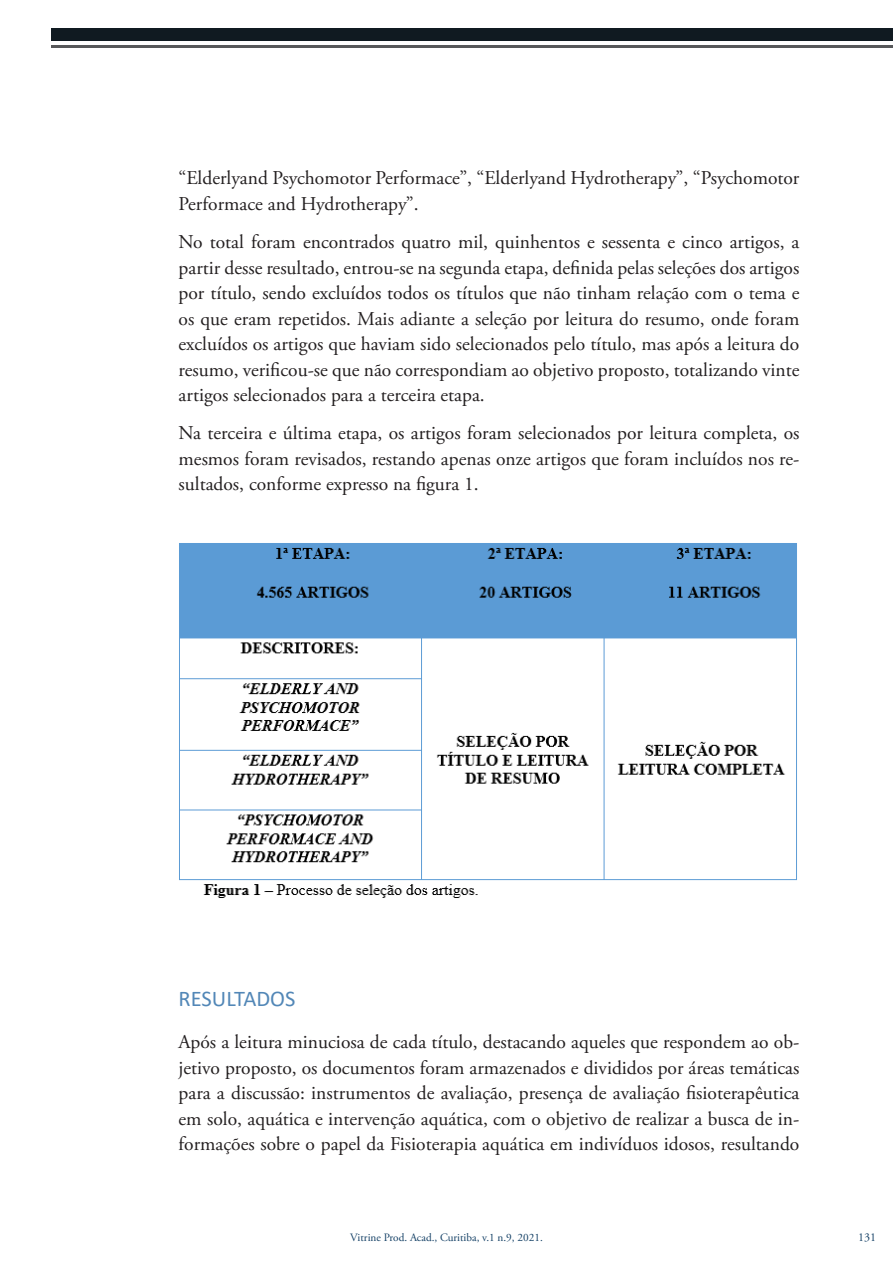
<style>
.page{position:relative;width:893px;height:1263px;background:#fff}
.page>*{position:absolute;margin:0;border:0;box-sizing:border-box;transform-origin:0 0}
.Peso_2{font:22.5px "Calibri";color:#5287b7}
.Texto_-_Conteudo{font:19.5px/25.5px "Adobe Garamond Pro";color:#231f20;text-align:justify}
.t1{font:12px "Adobe Garamond Pro";color:#154166}
.t2{font:11.25px "Adobe Garamond Pro";color:#154166}
</style>
<div class="page">
<div style="left:51px;top:28px;width:842px;height:12px;background:#101a21"></div>
<hr style="left:51px;top:45px;width:842px;height:3px;background:#57585a">
<img style="left:179px;top:543px;width:618px;height:355px">
<p class="Texto_-_Conteudo" style="left:179px;top:166px;width:622px">“Elderlyand Psychomotor Performace”, “Elderlyand Hydrotherapy”, “Psychomotor<br>Performace and Hydrotherapy”.</p>
<p class="Texto_-_Conteudo" style="left:179px;top:230px;width:622px">No total foram encontrados quatro mil, quinhentos e sessenta e cinco artigos, a partir desse resultado, entrou-se na segunda etapa, definida pelas seleções dos artigos por título, sendo excluídos todos os títulos que não tinham relação com o tema e os que eram repetidos. Mais adiante a seleção por leitura do resumo, onde foram excluídos os artigos que haviam sido selecionados pelo título, mas após a leitura do resumo, verificou-se que não correspondiam ao objetivo proposto, totalizando vinte artigos selecionados para a terceira etapa.</p>
<p class="Texto_-_Conteudo" style="left:179px;top:421px;width:622px">Na terceira e última etapa, os artigos foram selecionados por leitura completa, os mesmos foram revisados, restando apenas onze artigos que foram incluídos nos re&shy;sultados, conforme expresso na figura 1.</p>
<p class="Peso_2" style="left:179px;top:983px;width:118px">RESULTADOS</p>
<p class="Texto_-_Conteudo" style="left:179px;top:1030px;width:622px">Após a leitura minuciosa de cada título, destacando aqueles que respondem ao ob&shy;jetivo proposto, os documentos foram armazenados e divididos por áreas temáticas para a discussão: instrumentos de avaliação, presença de avaliação fisioterapêutica em solo, aquática e intervenção aquática, com o objetivo de realizar a busca de in&shy;formações sobre o papel da Fisioterapia aquática em indivíduos idosos, resultando</p>
<p class="t2" style="left:350px;top:1230px;width:194px">Vitrine Prod. Acad., Curitiba, v.1 n.9, 2021.</p>
<p class="t1" style="left:858px;top:1230px;width:19px">131</p>
</div>
